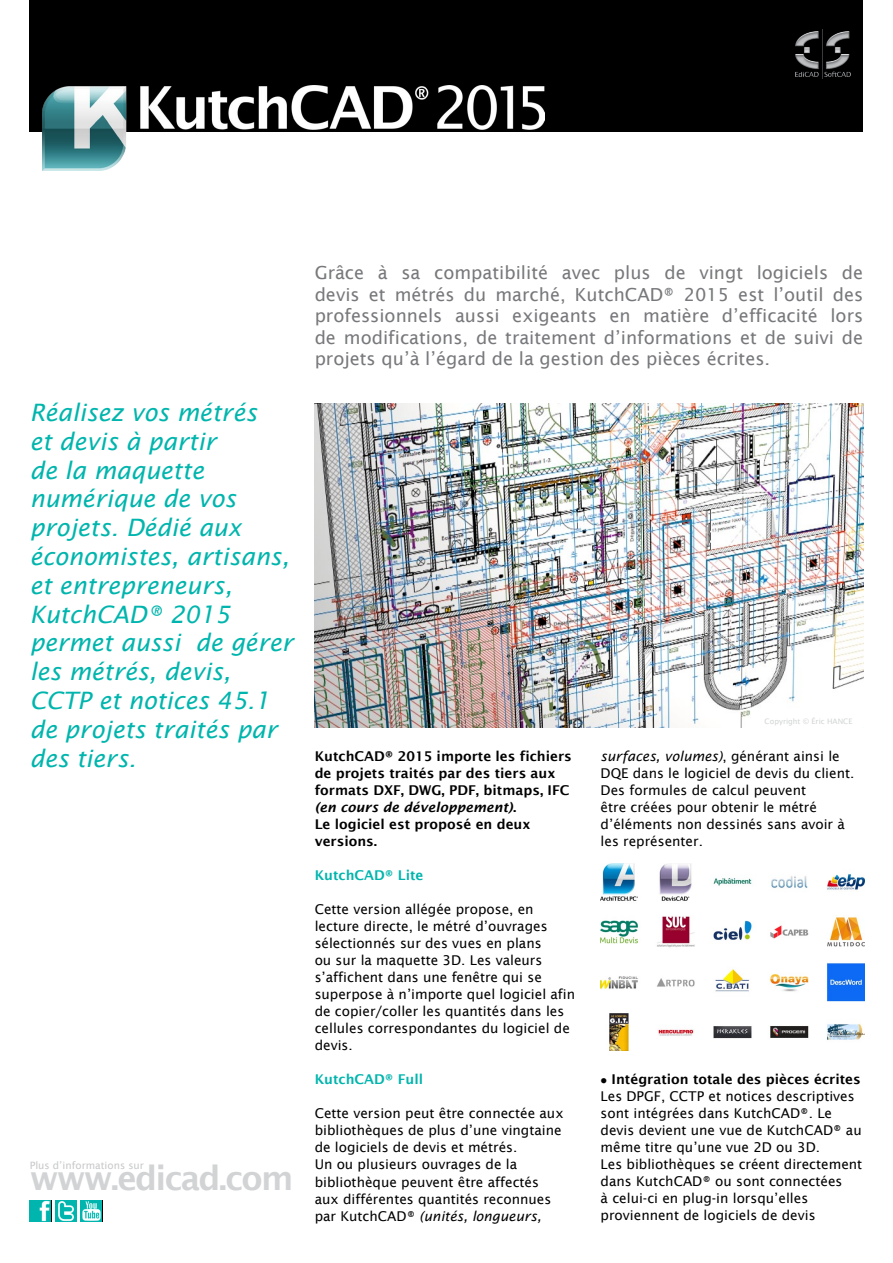
<style>
.page{position:relative;width:893px;height:1263px;background:#fff}
.page>*{position:absolute;margin:0;border:0;box-sizing:border-box;transform-origin:0 0}
.t1{font:600 33.3px "Lucida Sans";letter-spacing:-.05em;color:#d1d3d4}
.t2{font:italic 24px/28.8px "Lucida Sans";color:#00b5ad}
.t3{font:18px/21.6px "Lucida Sans";color:#77787b;text-align:justify}
.t4{font:13.5px/17px "Lucida Sans";color:#000}
.t5{font:600 13.5px/17px "Lucida Sans";color:#000}
.t6{font:600 13.5px "Lucida Sans";color:#00b5ad}
.t7{font:10.2px "Lucida Sans";color:#c7c8ca}
.t8{font:7.5px "Lucida Sans";color:#d1d3d4}
.s1{font-style:italic}
.s2{font-weight:600}
</style>
<div class="page">
<div style="left:30px;top:0;width:833px;height:131px;background:#000"></div>
<img style="left:43px;top:85px;width:501px;height:86px">
<img style="left:601px;top:863px;width:263px;height:187px">
<img style="left:315px;top:404px;width:548px;height:323px">
<img style="left:795px;top:30px;width:56px;height:49px">
<img style="left:30px;top:1200px;width:21px;height:21px">
<img style="left:55px;top:1200px;width:22px;height:21px">
<img style="left:81px;top:1200px;width:21px;height:21px">
<p class="t2" style="left:30px;top:398px;width:265px">Réalisez vos métrés<br>et devis à partir<br>de la maquette numérique de vos projets. Dédié aux économistes, artisans, et entrepreneurs,<br>KutchCAD® 2015 permet aussi de gérer les métrés, devis,<br>CCTP et notices 45.1 de projets traités par des tiers.</p>
<p class="t7" style="left:30px;top:1159px;width:116px">Plus d’informations sur</p>
<h1 class="t1" style="left:30px;top:1159px;width:265px">www.edicad.com</h1>
<p class="t3" style="left:315px;top:262px;width:550px">Grâce à sa compatibilité avec plus de vingt logiciels de devis et métrés du marché, KutchCAD® 2015 est l’outil des professionnels aussi exigeants en matière d’efficacité lors de modifications, de traitement d’informations et de suivi de projets qu’à l’égard de la gestion des pièces écrites.</p>
<p class="t5" style="left:315px;top:748px;width:259px">KutchCAD® 2015 importe les fichiers de projets traités par des tiers aux formats DXF, DWG, PDF, bitmaps, IFC <span class="s1">(en cours de développement)</span>.<br>Le logiciel est proposé en deux versions.</p>
<p class="t6" style="left:315px;top:868px;width:110px">KutchCAD® Lite</p>
<p class="t4" style="left:315px;top:901px;width:262px">Cette version allégée propose, en lecture directe, le métré d’ouvrages sélectionnés sur des vues en plans<br>ou sur la maquette 3D. Les valeurs s’affichent dans une fenêtre qui se superpose à n’importe quel logiciel afin de copier/coller les quantités dans les cellules correspondantes du logiciel de devis.</p>
<p class="t6" style="left:315px;top:1072px;width:110px">KutchCAD® Full</p>
<p class="t4" style="left:315px;top:1105px;width:250px">Cette version peut être connectée aux bibliothèques de plus d’une vingtaine de logiciels de devis et métrés.<br>Un ou plusieurs ouvrages de la bibliothèque peuvent être affectés aux différentes quantités reconnues par KutchCAD® <span class="s1">(unités, longueurs,</span></p>
<p class="t8" style="left:765px;top:717px;width:89px">Copyright © Éric HANCE</p>
<p class="t4" style="left:601px;top:748px;width:255px"><span class="s1">surfaces, volumes)</span>, générant ainsi le<br>DQE dans le logiciel de devis du client.<br>Des formules de calcul peuvent<br>être créées pour obtenir le métré d’éléments non dessinés sans avoir à les représenter.</p>
<p class="t4" style="left:601px;top:1071px;width:263px">● <span class="s2">Intégration totale des pièces écrites </span>Les DPGF, CCTP et notices descriptives sont intégrées dans KutchCAD®. Le devis devient une vue de KutchCAD® au même titre qu’une vue 2D ou 3D.<br>Les bibliothèques se créent directement dans KutchCAD® ou sont connectées<br>à celui-ci en plug-in lorsqu’elles proviennent de logiciels de devis</p>
</div>
